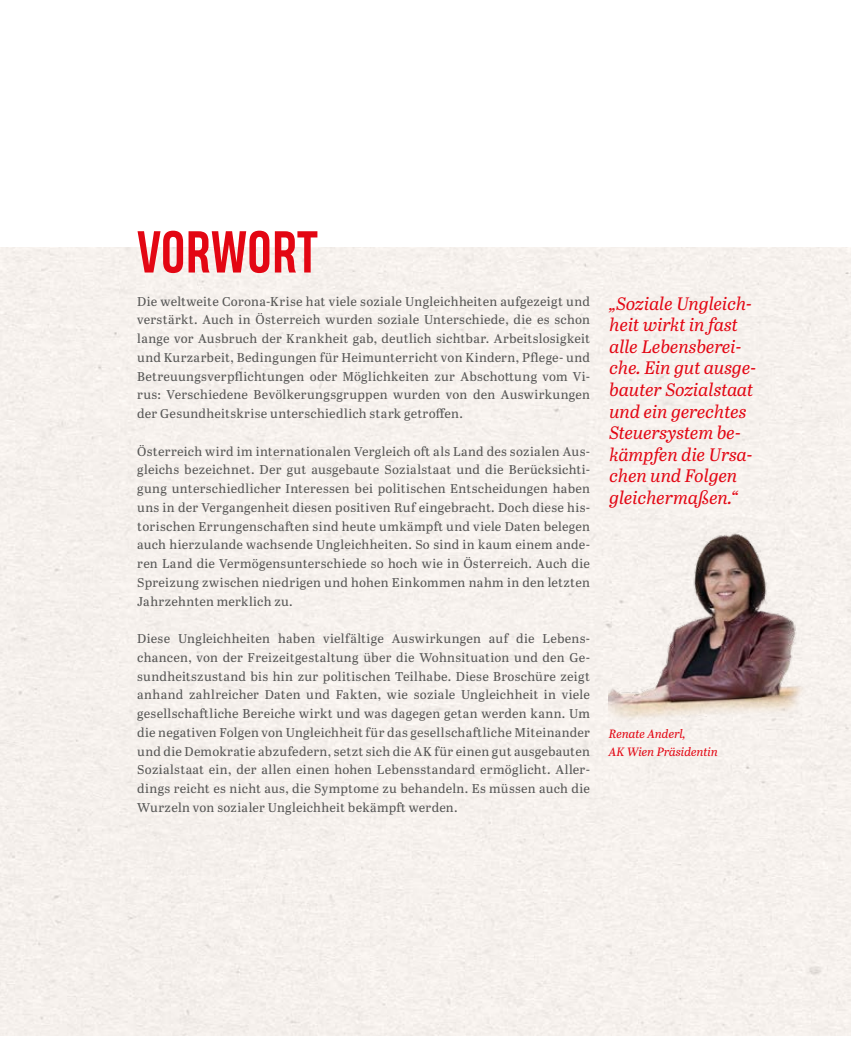
<style>
.page{position:relative;width:851px;height:1063px;background:#fff}
.page>*{position:absolute;margin:0;border:0;box-sizing:border-box;transform-origin:0 0}
.t1{font:700 55.65px "Heading Pro";color:#e30613}
.t2{font:italic 18px/21.6px "Abril Text";letter-spacing:-.005em;color:#e30613}
.t3{font:12.75px/18.8px "Abril Text";letter-spacing:.02em;color:#575756;text-align:justify}
.t4{font:italic 12px/18px "Abril Text";color:#e30613}
</style>
<div class="page">
<div style="left:608px;top:500px;width:219px;height:246px;background:#f6f1ed"></div>
<img style="left:608px;top:511px;width:219px;height:228px">
<h1 class="t1" style="left:137px;top:218px;width:182px">VORWORT</h1>
<p class="t3" style="left:137px;top:291px;width:454px">Die weltweite Corona-Krise hat viele soziale Ungleichheiten aufgezeigt und verstärkt. Auch in Österreich wurden soziale Unterschiede, die es schon lange vor Ausbruch der Krankheit gab, deutlich sichtbar. Arbeitslosigkeit und Kurzarbeit, Bedingungen für Heimunterricht von Kindern, Pflege- und Betreuungsverpflichtungen oder Möglichkeiten zur Abschottung vom Vi&shy;rus: Verschiedene Bevölkerungsgruppen wurden von den Auswirkungen der Gesundheitskrise unterschiedlich stark getroffen.</p>
<p class="t3" style="left:137px;top:441px;width:454px">Österreich wird im internationalen Vergleich oft als Land des sozialen Aus&shy;gleichs bezeichnet. Der gut ausgebaute Sozialstaat und die Berücksichti&shy;gung unterschiedlicher Interessen bei politischen Entscheidungen haben uns in der Vergangenheit diesen positiven Ruf eingebracht. Doch diese his&shy;torischen Errungenschaften sind heute umkämpft und viele Daten belegen auch hierzulande wachsende Ungleichheiten. So sind in kaum einem ande&shy;ren Land die Vermögensunterschiede so hoch wie in Österreich. Auch die Spreizung zwischen niedrigen und hohen Einkommen nahm in den letzten Jahrzehnten merklich zu.</p>
<p class="t3" style="left:137px;top:629px;width:454px">Diese Ungleichheiten haben vielfältige Auswirkungen auf die Lebens&shy;chancen, von der Freizeitgestaltung über die Wohnsituation und den Ge&shy;sundheitszustand bis hin zur politischen Teilhabe. Diese Broschüre zeigt anhand zahlreicher Daten und Fakten, wie soziale Ungleichheit in viele gesellschaftliche Bereiche wirkt und was dagegen getan werden kann. Um die negativen Folgen von Ungleichheit für das gesellschaftliche Miteinander und die Demokratie abzufedern, setzt sich die AK für einen gut ausgebauten Sozialstaat ein, der allen einen hohen Lebensstandard ermöglicht. Aller&shy;dings reicht es nicht aus, die Symptome zu behandeln. Es müssen auch die Wurzeln von sozialer Ungleichheit bekämpft werden.</p>
<h2 class="t2" style="left:609px;top:292px;width:148px">„Soziale Ungleich&shy;heit wirkt in fast alle Lebensberei&shy;che. Ein gut ausge&shy;bauter Sozialstaat und ein gerechtes<br>Steuersystem be&shy;kämpfen die Ursa&shy;chen und Folgen gleichermaßen.“</h2>
<p class="t4" style="left:608px;top:724px;width:111px">Renate Anderl,<br>AK Wien Präsidentin</p>
</div>
